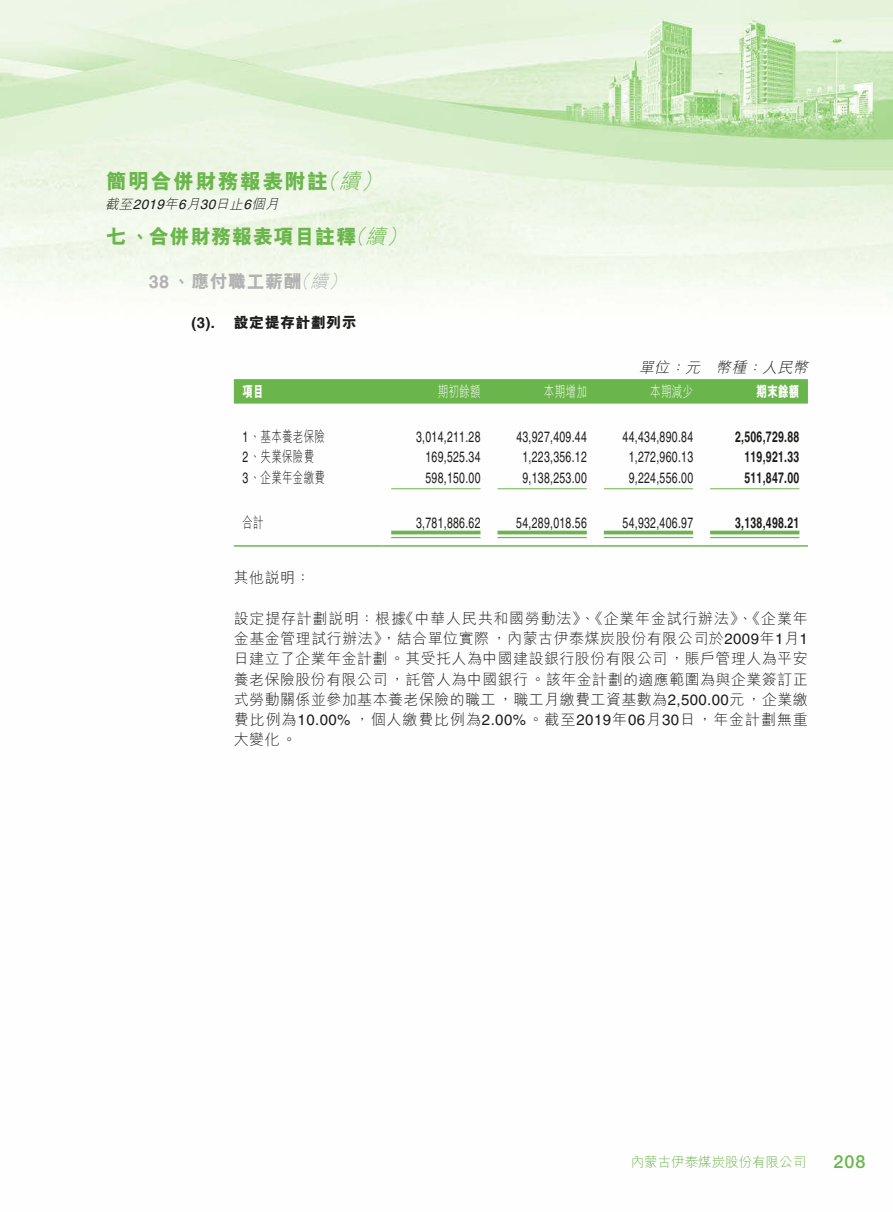
<style>
.page{position:relative;width:893px;height:1212px;background:#fff}
.page>*{position:absolute;margin:0;border:0;box-sizing:border-box;transform-origin:0 0}
.t1{font:800 21px "M Hei HK";letter-spacing:.06em;color:#6bb64c}
.t2{font:800 20.25px "M Hei HK";letter-spacing:.025em;color:#6bb64c}
.t3{font:800 18px "M Hei HK";letter-spacing:.025em;color:#b2b2b2}
.t4{font:500 18px "Helvetica Neue LT Std";color:#6bb64c}
.t5{font:300 15px/20.2px "M Hei HK";letter-spacing:.03em;color:#1c1c1b;text-align:justify}
.t6{font:15px "Helvetica LT Std";letter-spacing:.025em;color:#1c1c1b;scale:.7 1}
.t7{font:700 15px "Helvetica LT Std";letter-spacing:.025em;color:#1c1c1b;scale:.7 1}
.t8{font:300 15px "M Hei HK";letter-spacing:.03em;color:#1c1c1b;scale:.7 1}
.t9{font:300 15px "M Hei HK";letter-spacing:.025em;color:#fff;scale:.7 1}
.t10{font:italic 300 15px "M Hei HK";color:#1c1c1b}
.t11{font:800 15px "M Hei HK";letter-spacing:.025em;color:#1c1c1b}
.t12{font:800 15px "M Hei HK";letter-spacing:.025em;color:#fff;scale:.7 1}
.t13{font:700 15px "Helvetica LT Std";letter-spacing:.025em;color:#1c1c1b}
.t14{font:italic 300 13.5px "M Hei HK";color:#1c1c1b}
.t15{font:300 13.5px "M Hei HK";color:#6bb64c}
.s1{font-weight:300;font-style:italic}
.s2{font-family:"Helvetica LT Std";font-weight:400}
.s3{font-family:"Helvetica LT Std";font-weight:700}
</style>
<div class="page">
<img style="left:0;top:0;width:893px;height:547px">
<svg style="left:234px;top:379px;width:574px;height:25px;background:#6db74f"></svg>
<hr style="left:391px;top:488px;width:89px;height:1px;background:#6bb64c">
<hr style="left:497px;top:488px;width:90px;height:1px;background:#6bb64c">
<hr style="left:604px;top:488px;width:89px;height:1px;background:#6bb64c">
<hr style="left:710px;top:488px;width:89px;height:1px;background:#6bb64c">
<hr style="left:391px;top:531px;width:89px;height:3px;background:#6bb64c">
<hr style="left:391px;top:537px;width:89px;height:1px;background:#6bb64c">
<hr style="left:497px;top:531px;width:90px;height:3px;background:#6bb64c">
<hr style="left:497px;top:537px;width:90px;height:1px;background:#6bb64c">
<hr style="left:604px;top:531px;width:89px;height:3px;background:#6bb64c">
<hr style="left:604px;top:537px;width:89px;height:1px;background:#6bb64c">
<hr style="left:710px;top:531px;width:89px;height:3px;background:#6bb64c">
<hr style="left:710px;top:537px;width:89px;height:1px;background:#6bb64c">
<hr style="left:234px;top:545px;width:149px;height:2px;background:#6bb64c">
<hr style="left:383px;top:545px;width:106px;height:2px;background:#6bb64c">
<hr style="left:489px;top:545px;width:106px;height:2px;background:#6bb64c">
<hr style="left:595px;top:545px;width:107px;height:2px;background:#6bb64c">
<hr style="left:702px;top:545px;width:106px;height:2px;background:#6bb64c">
<h1 class="t1" style="left:106px;top:167px;width:284px">簡明合併財務報表附註<span class="s1">（續）</span></h1>
<p class="t14" style="left:105px;top:195px;width:179px">截至<span class="s2">2019</span>年<span class="s2">6</span>月<span class="s2">30</span>日止<span class="s2">6</span>個月</p>
<h2 class="t2" style="left:106px;top:223px;width:308px">七、合併財務報表項目註釋<span class="s1">（續）</span></h2>
<p class="t3" style="left:149px;top:269px;width:205px"><span class="s3">38</span>、應付職工薪酬<span class="s1">（續）</span></p>
<p class="t13" style="left:191px;top:314px;width:25px">(3).</p>
<p class="t11" style="left:234px;top:313px;width:124px">設定提存計劃列示</p>
<p class="t10" style="left:639px;top:357px;width:175px">單位：元 幣種：人民幣</p>
<p class="t12" style="left:242px;top:382px;width:32px">項目</p>
<p class="t9" style="left:438px;top:381px;width:63px">期初餘額</p>
<p class="t9" style="left:544px;top:381px;width:63px">本期增加</p>
<p class="t9" style="left:650px;top:381px;width:63px">本期減少</p>
<p class="t12" style="left:757px;top:382px;width:63px">期末餘額</p>
<p class="t8" style="left:242px;top:426px;width:120px"><span class="s2">1</span>、基本養老保險</p>
<p class="t6" style="left:416px;top:428px;width:94px">3,014,211.28</p>
<p class="t6" style="left:516px;top:428px;width:102px">43,927,409.44</p>
<p class="t6" style="left:623px;top:428px;width:102px">44,434,890.84</p>
<p class="t7" style="left:735px;top:428px;width:94px">2,506,729.88</p>
<p class="t8" style="left:242px;top:446px;width:104px"><span class="s2">2</span>、失業保險費</p>
<p class="t6" style="left:425px;top:448px;width:80px">169,525.34</p>
<p class="t6" style="left:522px;top:448px;width:94px">1,223,356.12</p>
<p class="t6" style="left:629px;top:448px;width:94px">1,272,960.13</p>
<p class="t7" style="left:744px;top:448px;width:80px">119,921.33</p>
<p class="t8" style="left:242px;top:467px;width:120px"><span class="s2">3</span>、企業年金繳費</p>
<p class="t6" style="left:425px;top:469px;width:80px">598,150.00</p>
<p class="t6" style="left:522px;top:469px;width:94px">9,138,253.00</p>
<p class="t6" style="left:629px;top:469px;width:94px">9,224,556.00</p>
<p class="t7" style="left:744px;top:468px;width:80px">511,847.00</p>
<p class="t8" style="left:242px;top:512px;width:32px">合計</p>
<p class="t6" style="left:416px;top:514px;width:94px">3,781,886.62</p>
<p class="t6" style="left:516px;top:514px;width:102px">54,289,018.56</p>
<p class="t6" style="left:623px;top:514px;width:102px">54,932,406.97</p>
<p class="t7" style="left:735px;top:513px;width:94px">3,138,498.21</p>
<p class="t5" style="left:234px;top:567px;width:78px">其他說明：</p>
<p class="t5" style="left:234px;top:608px;width:576px">設定提存計劃說明：根據《中華人民共和國勞動法》、《企業年金試行辦法》、《企業年金基金管理試行辦法》，結合單位實際，內蒙古伊泰煤炭股份有限公司於<span class="s2">2009</span>年<span class="s2">1</span>月<span class="s2">1</span>日建立了企業年金計劃。其受托人為中國建設銀行股份有限公司，賬戶管理人為平安養老保險股份有限公司，託管人為中國銀行。該年金計劃的適應範圍為與企業簽訂正式勞動關係並參加基本養老保險的職工，職工月繳費工資基數為<span class="s2">2,500.00</span>元，企業繳費比例為<span class="s2">10.00%</span> ，個人繳費比例為<span class="s2">2.00%</span>。截至<span class="s2">2019</span>年<span class="s2">06</span>月<span class="s2">30</span>日，年金計劃無重大變化。</p>
<p class="t15" style="left:631px;top:1152px;width:177px">內蒙古伊泰煤炭股份有限公司</p>
<p class="t4" style="left:833px;top:1151px;width:34px">208</p>
</div>
